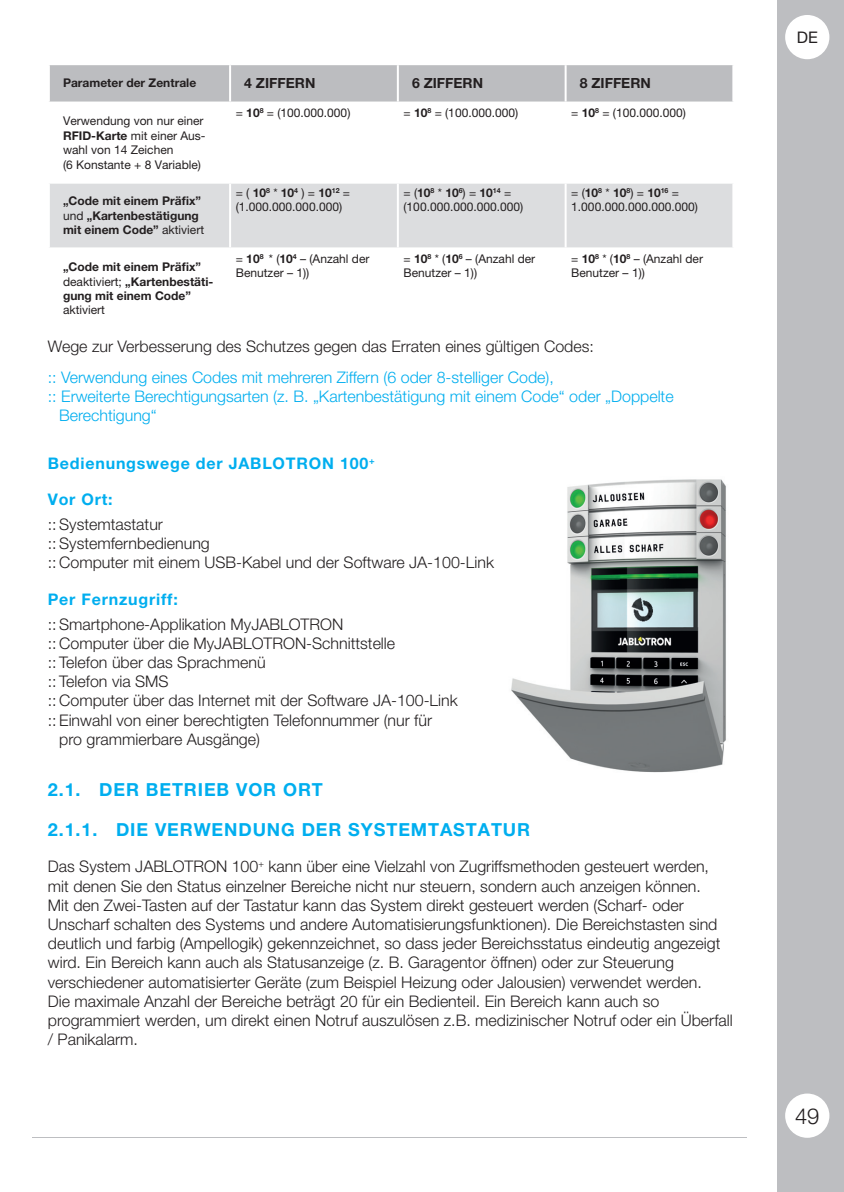
<style>
.page{position:relative;width:844px;height:1192px;background:#fff}
.page>*{position:absolute;margin:0;border:0;box-sizing:border-box;transform-origin:0 0}
.t1{font:300 22px "Helvetica Neue LT Pro";color:#231f20}
.t2{font:700 18px "Helvetica Neue LT Pro";letter-spacing:.05em;color:#00aeef}
.t3{font:300 16px/19.2px "Helvetica Neue LT Pro";color:#231f20}
.t4{font:300 16px "Helvetica Neue LT Pro";color:#00aeef}
.t5{font:700 16px "Helvetica Neue LT Pro";letter-spacing:.05em;color:#00aeef}
.t6{font:16px "Helvetica Neue LTCYR";color:#231f20}
.t7{font:700 14px "Helvetica Neue LT Pro";color:#231f20}
.t8{font:12px/14.4px "Helvetica Neue LT Pro";color:#231f20}
.t9{font:700 12px/14.4px "Helvetica Neue LT Pro";color:#231f20}
.s1{font-weight:700}
.s2{font-weight:400}
</style>
<div class="page">
<div style="left:776px;top:0;width:67px;height:1192px;background:#bdbec1"></div>
<div style="left:786px;top:16px;width:42px;height:42px;background:#fff;border-radius:50%"></div>
<div style="left:785px;top:15px;width:44px;height:44px;border:2px solid #fff;border-radius:50%"></div>
<div style="left:785px;top:1093px;width:44px;height:44px;background:#fff;border-radius:50%"></div>
<img style="left:511px;top:479px;width:215px;height:294px">
<div style="left:50px;top:65px;width:682px;height:37px;background:#bcbdc0"></div>
<div style="left:50px;top:184px;width:682px;height:63px;background:#dcdddf"></div>
<hr style="left:229px;top:65px;width:2px;height:37px;background:#fff">
<hr style="left:397px;top:65px;width:2px;height:37px;background:#fff">
<hr style="left:564px;top:65px;width:2px;height:37px;background:#fff">
<hr style="left:229px;top:184px;width:2px;height:63px;background:#fff">
<hr style="left:397px;top:184px;width:2px;height:63px;background:#fff">
<hr style="left:564px;top:184px;width:2px;height:63px;background:#fff">
<p class="t9" style="left:63px;top:77px;width:135px">Parameter der Zentrale</p>
<p class="t7" style="left:244px;top:78px;width:73px">4 ZIFFERN</p>
<p class="t7" style="left:412px;top:78px;width:73px">6 ZIFFERN</p>
<p class="t7" style="left:579px;top:78px;width:73px">8 ZIFFERN</p>
<p class="t8" style="left:63px;top:115px;width:144px">Verwendung von nur einer<br><span class="s1">RFID-Karte</span> mit einer Aus&shy;wahl von 14 Zeichen<br>(6 Konstante + 8 Variable)</p>
<p class="t8" style="left:236px;top:107px;width:116px">= <span class="s1">10</span><sup>8</sup> = (100.000.000)</p>
<p class="t8" style="left:403px;top:107px;width:116px">= <span class="s1">10</span><sup>8</sup> = (100.000.000)</p>
<p class="t8" style="left:571px;top:107px;width:116px">= <span class="s1">10</span><sup>8</sup> = (100.000.000)</p>
<p class="t9" style="left:63px;top:195px;width:143px">„Code mit einem Präfix” <span class="s2">und</span> „Kartenbestätigung mit einem Code” <span class="s2">aktiviert</span></p>
<p class="t8" style="left:236px;top:187px;width:116px">= ( <span class="s1">10</span><sup>8</sup> * <span class="s1">10</span><sup>4</sup> ) = <span class="s1">10</span><sup>12</sup> = (1.000.000.000.000)</p>
<p class="t8" style="left:403px;top:187px;width:121px">= (<span class="s1">10</span><sup>8</sup> * <span class="s1">10</span><sup>6</sup>) = <span class="s1">10</span><sup>14</sup> = (100.000.000.000.000)</p>
<p class="t8" style="left:571px;top:187px;width:128px">= (<span class="s1">10</span><sup>8</sup> * <span class="s1">10</span><sup>8</sup>) = <span class="s1">10</span><sup>16</sup> =<br>1.000.000.000.000.000)</p>
<p class="t9" style="left:63px;top:261px;width:152px">„Code mit einem Präfix” <span class="s2">deaktiviert;</span> „Kartenbestäti&shy;gung mit einem Code”</p>
<p class="t8" style="left:63px;top:304px;width:43px">aktiviert</p>
<p class="t8" style="left:236px;top:252px;width:135px">= <span class="s1">10</span><sup>8</sup> * (<span class="s1">10</span><sup>4</sup> – (Anzahl der<br>Benutzer – 1))</p>
<p class="t8" style="left:403px;top:252px;width:133px">= <span class="s1">10</span><sup>8</sup> * (<span class="s1">10</span><sup>6</sup> – (Anzahl der<br>Benutzer – 1))</p>
<p class="t8" style="left:571px;top:252px;width:133px">= <span class="s1">10</span><sup>8</sup> * (<span class="s1">10</span><sup>8</sup> – (Anzahl der<br>Benutzer – 1))</p>
<p class="t3" style="left:48px;top:338px;width:547px">Wege zur Verbesserung des Schutzes gegen das Erraten eines gültigen Codes:</p>
<p class="t4" style="left:48px;top:371px;width:507px">:: Verwendung eines Codes mit mehreren Ziffern (6 oder 8-stelliger Code),</p>
<p class="t4" style="left:48px;top:390px;width:627px">:: Erweiterte Berechtigungsarten (z. B. „Kartenbestätigung mit einem Code“ oder „Doppelte</p>
<p class="t4" style="left:59px;top:409px;width:99px">Berechtigung“</p>
<p class="t5" style="left:48px;top:457px;width:328px">Bedienungswege der JABLOTRON 100<sup>+</sup></p>
<p class="t5" style="left:48px;top:494px;width:66px">Vor Ort:</p>
<p class="t3" style="left:48px;top:516px;width:447px">:: Systemtastatur<br>:: Systemfernbedienung<br>:: Computer mit einem USB-Kabel und der Software JA-100-Link</p>
<p class="t5" style="left:48px;top:593px;width:131px">Per Fernzugriff:</p>
<p class="t3" style="left:48px;top:616px;width:297px">:: Smartphone-Applikation MyJABLOTRON</p>
<p class="t3" style="left:48px;top:635px;width:349px">:: Computer über die MyJABLOTRON-Schnittstelle</p>
<p class="t3" style="left:48px;top:654px;width:219px">:: Telefon über das Sprachmenü</p>
<p class="t3" style="left:48px;top:673px;width:122px">:: Telefon via SMS</p>
<p class="t3" style="left:48px;top:692px;width:411px">:: Computer über das Internet mit der Software JA-100-Link</p>
<p class="t3" style="left:48px;top:712px;width:385px">:: Einwahl von einer berechtigten Telefonnummer (nur für</p>
<p class="t3" style="left:59px;top:731px;width:202px">pro grammierbare Ausgänge)</p>
<p class="t2" style="left:48px;top:783px;width:276px">2.1. DER BETRIEB VOR ORT</p>
<p class="t2" style="left:48px;top:823px;width:483px">2.1.1. DIE VERWENDUNG DER SYSTEMTASTATUR</p>
<p class="t3" style="left:48px;top:858px;width:686px">Das System JABLOTRON 100<sup>+</sup> kann über eine Vielzahl von Zugriffsmethoden gesteuert werden, mit denen Sie den Status einzelner Bereiche nicht nur steuern, sondern auch anzeigen können.<br>Mit den Zwei-Tasten auf der Tastatur kann das System direkt gesteuert werden (Scharf- oder Unscharf schalten des Systems und andere Automatisierungsfunktionen). Die Bereichstasten sind deutlich und farbig (Ampellogik) gekennzeichnet, so dass jeder Bereichsstatus eindeutig angezeigt wird. Ein Bereich kann auch als Statusanzeige (z. B. Garagentor öffnen) oder zur Steuerung verschiedener automatisierter Geräte (zum Beispiel Heizung oder Jalousien) verwendet werden.<br>Die maximale Anzahl der Bereiche beträgt 20 für ein Bedienteil. Ein Bereich kann auch so programmiert werden, um direkt einen Notruf auszulösen z.B. medizinischer Notruf oder ein Überfall / Panikalarm.</p>
<p class="t6" style="left:796px;top:31px;width:23px">DE</p>
<h1 class="t1" style="left:794px;top:1107px;width:26px">49</h1>
</div>
